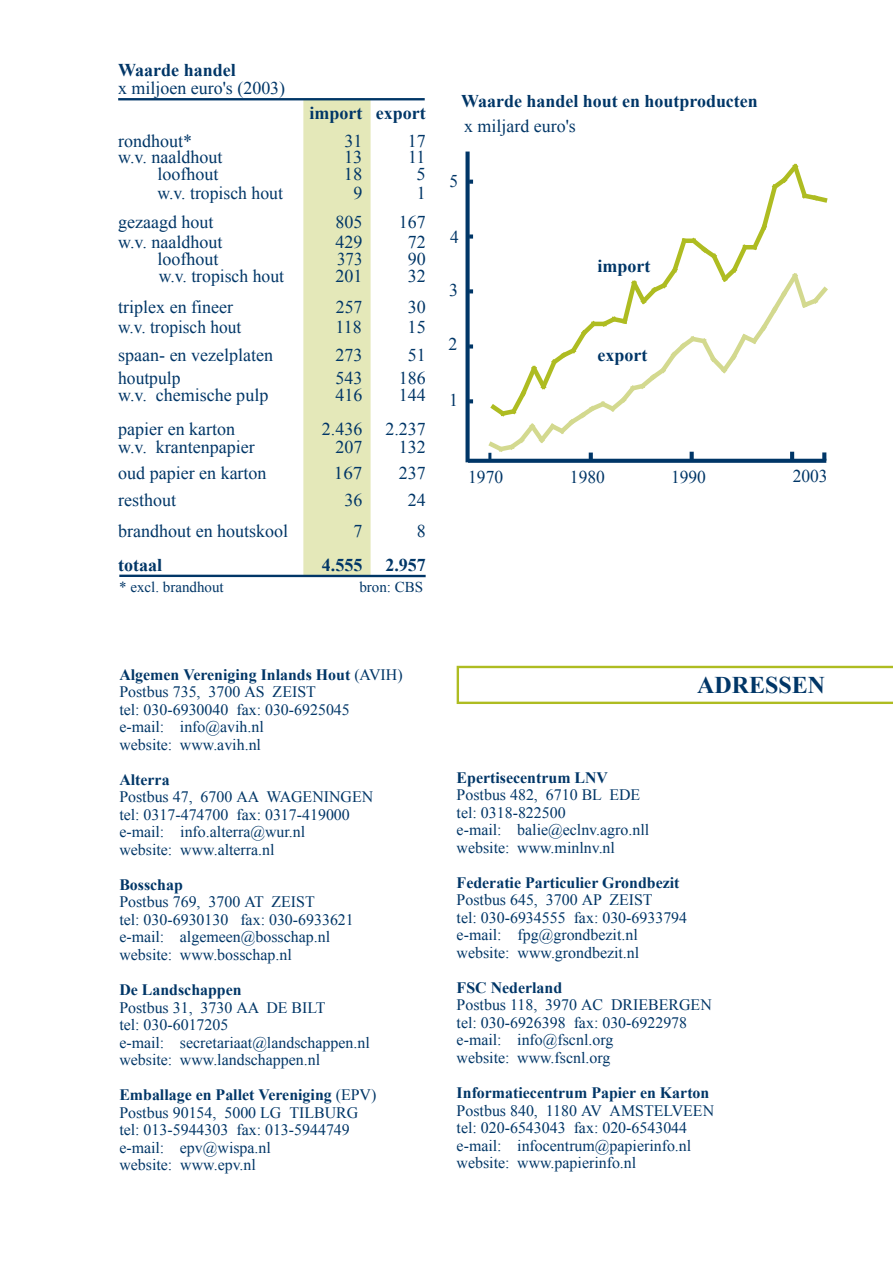
<style>
.page{position:relative;width:893px;height:1263px;background:#fff}
.page>*{position:absolute;margin:0;border:0;box-sizing:border-box;transform-origin:0 0}
.t1{font:700 24px "Times New Roman";color:#003667}
.t2{font:18px/17.4px "Times New Roman";color:#003667;text-align:center}
.t3{font:700 18px "Times New Roman";color:#003667}
.t4{font:18px "Times New Roman";color:#003667;scale:.96 1}
.t5{font:18px "Times New Roman";color:#003667;scale:1.06 1}
.t6{font:18px "Times New Roman";color:#003667;scale:.94 1}
.t7{font:15.9px/17.4px "Times New Roman";color:#003667}
.t8{font:700 15.9px "Times New Roman";color:#003667}
.t9{font:15px "Times New Roman";color:#003667}
.s1{font-weight:700}
</style>
<div class="page">
<div style="left:303px;top:99px;width:68px;height:477px;background:#e4e8b9"></div>
<svg style="left:118px;top:98px;width:307px;height:4px"></svg>
<svg style="left:119px;top:573px;width:307px;height:5px"></svg>
<svg style="left:457px;top:666px;width:436px;height:38px"></svg>
<svg style="left:465px;top:151px;width:363px;height:312px"></svg>
<p class="t3" style="left:118px;top:57px;width:119px">Waarde handel</p>
<p class="t2" style="left:118px;top:79px;width:169px">x miljoen euro's (2003)</p>
<p class="t2" style="left:118px;top:132px;width:106px;line-height:16.5px;text-align:left">rondhout* w.v. naaldhout</p>
<p class="t3" style="left:309px;top:101px;width:118px">import export</p>
<p class="t2" style="left:344px;top:132px;width:19px">31</p>
<p class="t2" style="left:408px;top:132px;width:19px">17<br>11<br>5<br>1</p>
<p class="t2" style="left:399px;top:213px;width:28px">167</p>
<p class="t2" style="left:344px;top:148px;width:20px">13</p>
<p class="t2" style="left:158px;top:165px;width:63px">loofhout</p>
<p class="t2" style="left:344px;top:165px;width:20px">18</p>
<p class="t2" style="left:158px;top:184px;width:127px">w.v. tropisch hout</p>
<p class="t2" style="left:353px;top:184px;width:10px">9</p>
<p class="t2" style="left:118px;top:213px;width:97px">gezaagd hout</p>
<p class="t2" style="left:335px;top:213px;width:28px">805</p>
<p class="t2" style="left:118px;top:233px;width:106px">w.v. naaldhout</p>
<p class="t2" style="left:335px;top:233px;width:28px">429</p>
<p class="t2" style="left:158px;top:250px;width:63px">loofhout</p>
<p class="t6" style="left:337px;top:247px;width:28px">373</p>
<p class="t2" style="left:159px;top:267px;width:127px">w.v. tropisch hout</p>
<p class="t2" style="left:335px;top:267px;width:28px">201</p>
<p class="t2" style="left:408px;top:233px;width:20px;text-align:justify">72<br>90<br>32</p>
<p class="t2" style="left:118px;top:298px;width:116px">triplex en fineer</p>
<p class="t2" style="left:336px;top:298px;width:28px">257</p>
<p class="t2" style="left:118px;top:346px;width:156px">spaan- en vezelplaten</p>
<p class="t2" style="left:335px;top:346px;width:28px">273</p>
<p class="t2" style="left:118px;top:369px;width:64px">houtpulp</p>
<p class="t2" style="left:335px;top:369px;width:28px">543</p>
<p class="t2" style="left:118px;top:386px;width:152px">w.v. chemische pulp</p>
<p class="t2" style="left:335px;top:386px;width:28px">416</p>
<p class="t2" style="left:118px;top:420px;width:118px">papier en karton</p>
<p class="t2" style="left:322px;top:420px;width:42px">2.436</p>
<p class="t2" style="left:385px;top:420px;width:42px">2.237</p>
<p class="t2" style="left:118px;top:438px;width:138px">w.v. krantenpapier</p>
<p class="t2" style="left:335px;top:438px;width:28px">207</p>
<p class="t2" style="left:118px;top:464px;width:150px">oud papier en karton</p>
<p class="t5" style="left:334px;top:461px;width:29px">167</p>
<p class="t2" style="left:408px;top:298px;width:19px">30</p>
<p class="t2" style="left:399px;top:343px;width:28px;line-height:23.1px">51<br>186</p>
<p class="t2" style="left:399px;top:386px;width:28px">144</p>
<p class="t2" style="left:399px;top:433px;width:28px;line-height:26.7px;text-align:left">132<br>237</p>
<p class="t4" style="left:118px;top:315px;width:130px">w.v. tropisch hout</p>
<p class="t2" style="left:335px;top:318px;width:28px">118</p>
<p class="t2" style="left:407px;top:318px;width:20px">15</p>
<p class="t2" style="left:118px;top:491px;width:59px">resthout</p>
<p class="t2" style="left:344px;top:491px;width:19px">36</p>
<p class="t2" style="left:118px;top:522px;width:171px">brandhout en houtskool</p>
<p class="t2" style="left:353px;top:522px;width:10px">7</p>
<p class="t2" style="left:408px;top:484px;width:19px;line-height:31.2px">24<br>8</p>
<p class="t3" style="left:118px;top:552px;width:45px">totaal</p>
<p class="t3" style="left:322px;top:552px;width:42px">4.555</p>
<p class="t3" style="left:385px;top:552px;width:42px">2.957</p>
<p class="t9" style="left:119px;top:577px;width:106px">* excl. brandhout</p>
<p class="t9" style="left:359px;top:577px;width:65px">bron: CBS</p>
<p class="t3" style="left:461px;top:88px;width:298px">Waarde handel hout en houtproducten</p>
<p class="t2" style="left:464px;top:117px;width:113px">x miljard euro's</p>
<p class="t2" style="left:450px;top:172px;width:10px">5</p>
<p class="t2" style="left:450px;top:228px;width:10px">4</p>
<p class="t2" style="left:449px;top:281px;width:10px">3</p>
<p class="t2" style="left:448px;top:335px;width:10px">2</p>
<p class="t2" style="left:449px;top:391px;width:10px">1</p>
<p class="t3" style="left:597px;top:254px;width:54px">import</p>
<p class="t3" style="left:597px;top:343px;width:51px">export</p>
<p class="t2" style="left:468px;top:468px;width:36px">1970</p>
<p class="t2" style="left:570px;top:468px;width:36px">1980</p>
<p class="t2" style="left:671px;top:468px;width:36px">1990</p>
<p class="t2" style="left:793px;top:467px;width:36px">2003</p>
<p class="t7" style="left:119px;top:665px;width:285px"><span class="s1">Algemen Vereniging Inlands Hout</span> (AVIH)<br>Postbus 735, 3700 AS ZEIST<br>tel: 030-6930040 fax: 030-6925045<br>e-mail: info@avih.nl<br>website: www.avih.nl</p>
<p class="t8" style="left:119px;top:768px;width:52px">Alterra</p>
<p class="t7" style="left:119px;top:788px;width:255px">Postbus 47, 6700 AA WAGENINGEN tel: 0317-474700 fax: 0317-419000 e-mail: info.alterra@wur.nl<br>website: www.alterra.nl</p>
<p class="t8" style="left:119px;top:873px;width:65px">Bosschap</p>
<p class="t7" style="left:119px;top:893px;width:236px">Postbus 769, 3700 AT ZEIST<br>tel: 030-6930130 fax: 030-6933621 e-mail: algemeen@bosschap.nl website: www.bosschap.nl</p>
<p class="t8" style="left:119px;top:979px;width:124px">De Landschappen</p>
<p class="t7" style="left:119px;top:998px;width:252px">Postbus 31, 3730 AA DE BILT<br>tel: 030-6017205<br>e-mail: secretariaat@landschappen.nl website: www.landschappen.nl</p>
<p class="t7" style="left:119px;top:1086px;width:259px"><span class="s1">Emballage en Pallet Vereniging</span> (EPV)<br>Postbus 90154, 5000 LG TILBURG tel: 013-5944303 fax: 013-5944749 e-mail: epv@wispa.nl<br>website: www.epv.nl</p>
<h1 class="t1" style="left:697px;top:668px;width:129px">ADRESSEN</h1>
<p class="t8" style="left:457px;top:766px;width:153px">Epertisecentrum LNV</p>
<p class="t7" style="left:457px;top:786px;width:194px">Postbus 482, 6710 BL EDE tel: 0318-822500<br>e-mail: balie@eclnv.agro.nll website: www.minlnv.nl</p>
<p class="t8" style="left:457px;top:871px;width:224px">Federatie Particulier Grondbezit</p>
<p class="t7" style="left:457px;top:891px;width:232px">Postbus 645, 3700 AP ZEIST<br>tel: 030-6934555 fax: 030-6933794 e-mail: fpg@grondbezit.nl website: www.grondbezit.nl</p>
<p class="t8" style="left:457px;top:976px;width:107px">FSC Nederland</p>
<p class="t7" style="left:457px;top:996px;width:257px">Postbus 118, 3970 AC DRIEBERGEN tel: 030-6926398 fax: 030-6922978 e-mail: info@fscnl.org<br>website: www.fscnl.org</p>
<p class="t8" style="left:457px;top:1082px;width:254px">Informatiecentrum Papier en Karton</p>
<p class="t7" style="left:457px;top:1101px;width:259px">Postbus 840, 1180 AV AMSTELVEEN tel: 020-6543043 fax: 020-6543044 e-mail: infocentrum@papierinfo.nl website: www.papierinfo.nl</p>
</div>
